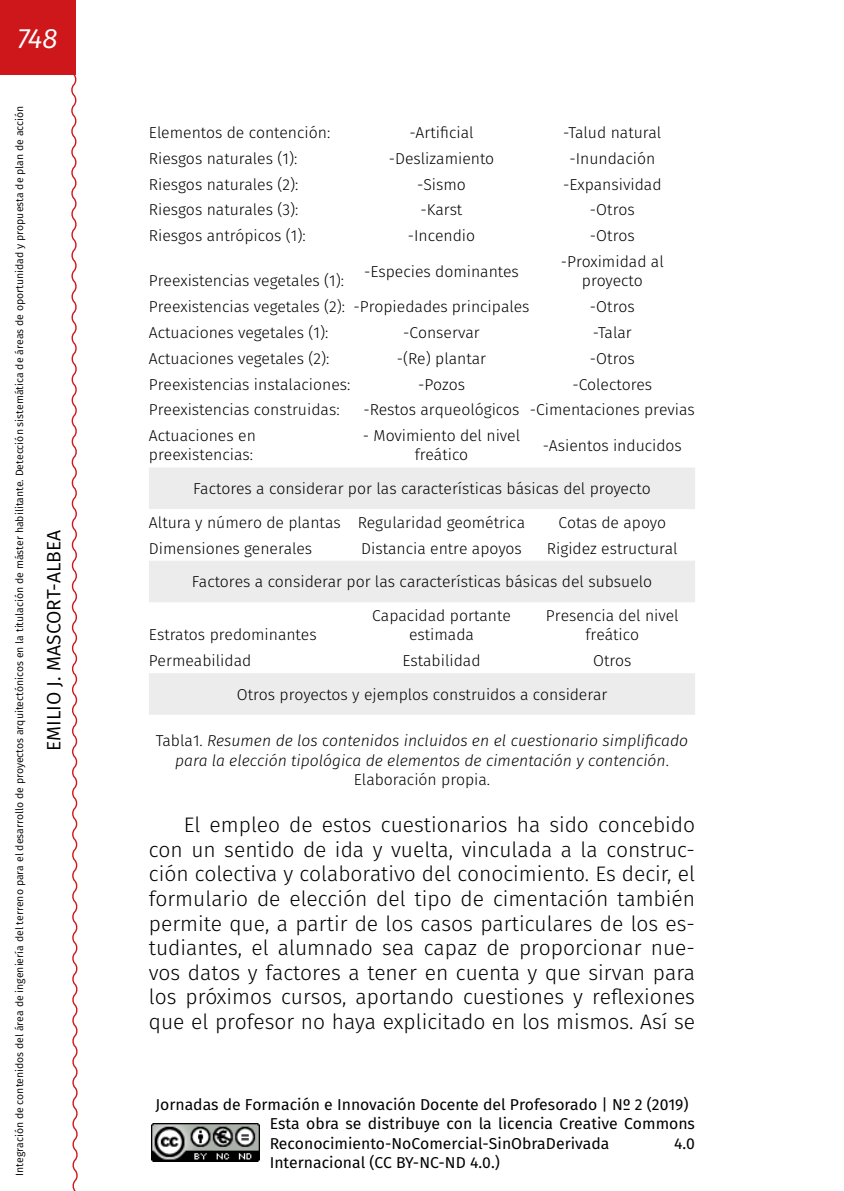
<style>
.page{position:relative;width:844px;height:1191px;background:#fff}
.page>*{position:absolute;margin:0;border:0;box-sizing:border-box;transform-origin:0 0}
.t1{font:italic 28px "Fira Sans";color:#fff}
._00_Párrafo_normal_c{font:300 21px/24.5px "Fira Sans";color:#000;text-align:justify}
.t2{font:19.25px "Fira Sans";color:#000}
._70_tabla_izquierda{font:300 15.75px/19.2px "Fira Sans";color:#000;text-align:center}
.t3{font:15.75px/19.2px "Fira Sans";color:#000}
._95_Pies_de_fotos_ce{font:italic 300 15.75px/19.2px "Fira Sans";color:#000;text-align:center}
.t4{font:10.5px "Fira Sans";color:#000}
.s1{font-style:normal}
</style>
<div class="page">
<div style="left:0;top:0;width:75px;height:74px;background:#cd171a"></div>
<svg style="left:69px;top:72px;width:9px;height:1119px"></svg>
<img style="left:151px;top:1123px;width:109px;height:38px">
<svg style="left:149px;top:468px;width:545px;height:247px;fill:#efefef"></svg>
<h1 class="t1" style="left:18px;top:18px;width:42px">748</h1>
<p class="t4" style="left:12px;top:1175px;width:1071px;rotate:-90deg">Integración de contenidos del área de ingeniería del terreno para el desarrollo de proyectos arquitectónicos en la titulación de máster habilitante. Detección sistemática de áreas de oportunidad y propuesta de plan de acción</p>
<p class="t2" style="left:40px;top:751px;width:223px;rotate:-90deg">EMILIO J. MASCORT-ALBEA</p>
<p class="_70_tabla_izquierda" style="left:149px;top:123px;width:183px">Elementos de contención:</p>
<p class="_70_tabla_izquierda" style="left:409px;top:123px;width:66px">-Artificial</p>
<p class="_70_tabla_izquierda" style="left:563px;top:123px;width:99px">-Talud natural</p>
<p class="_70_tabla_izquierda" style="left:149px;top:149px;width:150px">Riesgos naturales (1):</p>
<p class="_70_tabla_izquierda" style="left:388px;top:149px;width:107px">-Deslizamiento</p>
<p class="_70_tabla_izquierda" style="left:569px;top:149px;width:87px">-Inundación</p>
<p class="_70_tabla_izquierda" style="left:149px;top:174px;width:151px">Riesgos naturales (2):</p>
<p class="_70_tabla_izquierda" style="left:417px;top:174px;width:50px">-Sismo</p>
<p class="_70_tabla_izquierda" style="left:563px;top:174px;width:100px">-Expansividad</p>
<p class="_70_tabla_izquierda" style="left:149px;top:200px;width:151px">Riesgos naturales (3):</p>
<p class="_70_tabla_izquierda" style="left:420px;top:200px;width:43px">-Karst</p>
<p class="_70_tabla_izquierda" style="left:589px;top:200px;width:46px">-Otros</p>
<p class="_70_tabla_izquierda" style="left:149px;top:226px;width:158px">Riesgos antrópicos (1):</p>
<p class="_70_tabla_izquierda" style="left:407px;top:226px;width:69px">-Incendio</p>
<p class="_70_tabla_izquierda" style="left:589px;top:226px;width:46px">-Otros</p>
<p class="_70_tabla_izquierda" style="left:149px;top:271px;width:197px">Preexistencias vegetales (1):</p>
<p class="_70_tabla_izquierda" style="left:364px;top:261px;width:156px">-Especies dominantes</p>
<p class="_70_tabla_izquierda" style="left:560px;top:252px;width:105px">-Proximidad al proyecto</p>
<p class="_70_tabla_izquierda" style="left:149px;top:297px;width:198px">Preexistencias vegetales (2):</p>
<p class="_70_tabla_izquierda" style="left:353px;top:297px;width:178px">-Propiedades principales</p>
<p class="_70_tabla_izquierda" style="left:589px;top:297px;width:46px">-Otros</p>
<p class="_70_tabla_izquierda" style="left:149px;top:323px;width:181px">Actuaciones vegetales (1):</p>
<p class="_70_tabla_izquierda" style="left:403px;top:323px;width:78px">-Conservar</p>
<p class="_70_tabla_izquierda" style="left:592px;top:323px;width:40px">-Talar</p>
<p class="_70_tabla_izquierda" style="left:149px;top:348px;width:182px">Actuaciones vegetales (2):</p>
<p class="_70_tabla_izquierda" style="left:397px;top:348px;width:91px">-(Re) plantar</p>
<p class="_70_tabla_izquierda" style="left:589px;top:348px;width:46px">-Otros</p>
<p class="_70_tabla_izquierda" style="left:149px;top:374px;width:203px">Preexistencias instalaciones:</p>
<p class="_70_tabla_izquierda" style="left:418px;top:374px;width:48px">-Pozos</p>
<p class="_70_tabla_izquierda" style="left:572px;top:374px;width:81px">-Colectores</p>
<p class="_70_tabla_izquierda" style="left:149px;top:400px;width:192px">Preexistencias construidas:</p>
<p class="_70_tabla_izquierda" style="left:363px;top:400px;width:157px">-Restos arqueológicos</p>
<p class="_70_tabla_izquierda" style="left:529px;top:400px;width:166px">-Cimentaciones previas</p>
<p class="_70_tabla_izquierda" style="left:149px;top:426px;width:108px;text-align:left">Actuaciones en preexistencias:</p>
<p class="_70_tabla_izquierda" style="left:363px;top:426px;width:159px">- Movimiento del nivel freático</p>
<p class="_70_tabla_izquierda" style="left:542px;top:436px;width:140px">-Asientos inducidos</p>
<p class="_70_tabla_izquierda" style="left:193px;top:479px;width:459px">Factores a considerar por las características básicas del proyecto</p>
<p class="_70_tabla_izquierda" style="left:149px;top:513px;width:193px">Altura y número de plantas</p>
<p class="_70_tabla_izquierda" style="left:358px;top:513px;width:169px">Regularidad geométrica</p>
<p class="_70_tabla_izquierda" style="left:558px;top:513px;width:109px">Cotas de apoyo</p>
<p class="_70_tabla_izquierda" style="left:149px;top:538px;width:165px">Dimensiones generales</p>
<p class="_70_tabla_izquierda" style="left:361px;top:538px;width:162px">Distancia entre apoyos</p>
<p class="_70_tabla_izquierda" style="left:546px;top:538px;width:132px">Rigidez estructural</p>
<p class="_70_tabla_izquierda" style="left:192px;top:572px;width:461px">Factores a considerar por las características básicas del subsuelo</p>
<p class="_70_tabla_izquierda" style="left:149px;top:625px;width:169px">Estratos predominantes</p>
<p class="_70_tabla_izquierda" style="left:372px;top:606px;width:140px">Capacidad portante estimada</p>
<p class="_70_tabla_izquierda" style="left:546px;top:606px;width:134px">Presencia del nivel freático</p>
<p class="_70_tabla_izquierda" style="left:149px;top:651px;width:104px">Permeabilidad</p>
<p class="_70_tabla_izquierda" style="left:402px;top:651px;width:80px">Estabilidad</p>
<p class="_70_tabla_izquierda" style="left:593px;top:651px;width:40px">Otros</p>
<p class="_70_tabla_izquierda" style="left:237px;top:685px;width:372px">Otros proyectos y ejemplos construidos a considerar</p>
<p class="_95_Pies_de_fotos_ce" style="left:156px;top:731px;width:533px"><span class="s1">Tabla1.</span> Resumen de los contenidos incluidos en el cuestionario simplificado para la elección tipológica de elementos de cimentación y contención<span class="s1">.<br>Elaboración propia.</span></p>
<p class="_00_Párrafo_normal_c" style="left:149px;top:813px;width:547px;text-indent:35px">El empleo de estos cuestionarios ha sido concebido con un sentido de ida y vuelta, vinculada a la construc&shy;ción colectiva y colaborativo del conocimiento. Es decir, el formulario de elección del tipo de cimentación también permite que, a partir de los casos particulares de los es&shy;tudiantes, el alumnado sea capaz de proporcionar nue&shy;vos datos y factores a tener en cuenta y que sirvan para los próximos cursos, aportando cuestiones y reflexiones que el profesor no haya explicitado en los mismos. Así se</p>
<p class="t3" style="left:270px;top:1095px;width:426px;text-indent:-114px">Jornadas de Formación e Innovación Docente del Profesorado | Nº 2 (2019)<br>Esta obra se distribuye con la licencia Creative Commons<br>Reconocimiento-NoComercial-SinObraDerivada</p>
<p class="t3" style="left:674px;top:1133px;width:22px">4.0</p>
<p class="t3" style="left:270px;top:1152px;width:231px">Internacional (CC BY-NC-ND 4.0.)</p>
</div>
